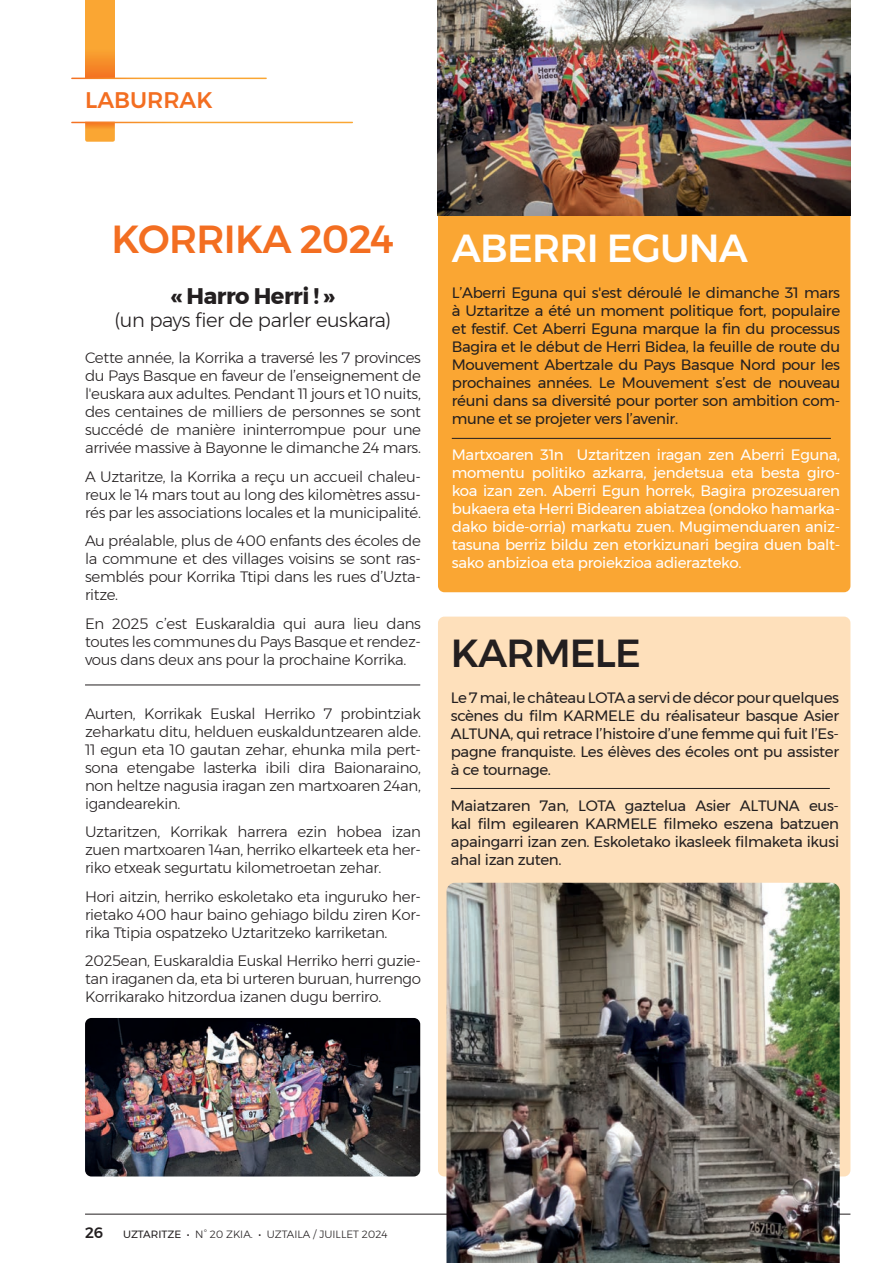
<style>
.page{position:relative;width:893px;height:1263px;background:#fff}
.page>*{position:absolute;margin:0;border:0;box-sizing:border-box;transform-origin:0 0}
.t1{font:500 39px "Montserrat";letter-spacing:-.02em;color:#fff}
.t2{font:500 39px "Montserrat";letter-spacing:-.02em;color:#f36e21}
.t3{font:500 39px "Montserrat";letter-spacing:-.02em;color:#231f20}
.t4{font:700 22.5px "Montserrat";letter-spacing:-.02em;color:#231f20}
.t5{font:500 22.5px "Montserrat";color:#f36e21}
.t6{font:300 19.5px "Montserrat";letter-spacing:-.02em;color:#231f20}
.t7{font:300 15px/18px "Montserrat";letter-spacing:-.02em;color:#231f20;text-align:justify}
.t8{font:15px/18px "Montserrat";letter-spacing:-.02em;color:#231f20;text-align:justify}
.t9{font:15px/18px "Montserrat";letter-spacing:-.02em;color:#fff;text-align:justify}
.t10{font:500 15px "Montserrat";color:#231f20}
.t11{font:300 10.5px "Montserrat";color:#231f20}
.s1{font-weight:400}
</style>
<div class="page">
<hr style="left:85px;top:1214px;width:765px;height:1px;background:#231f20">
<div style="left:438px;top:215px;width:412px;height:377px;background:#faa633"></div>
<div style="left:438px;top:617px;width:412px;height:559px;background:#fee0bb;border-radius:6px"></div>
<svg style="left:85px;top:0;width:30px;height:78px;background:#f89c2f"></svg>
<svg style="left:85px;top:123px;width:30px;height:19px"></svg>
<img style="left:85px;top:1018px;width:335px;height:158px">
<hr style="left:85px;top:685px;width:335px;height:1px;background:#231f20">
<hr style="left:452px;top:438px;width:379px;height:1px;background:#231f20">
<hr style="left:451px;top:788px;width:379px;height:1px;background:#231f20">
<img style="left:438px;top:0;width:412px;height:215px">
<img style="left:446px;top:883px;width:394px;height:380px">
<p class="t5" style="left:85px;top:83px;width:129px">LABURRAK</p>
<p class="t2" style="left:112px;top:209px;width:284px">KORRIKA 2024</p>
<p class="t4" style="left:171px;top:278px;width:165px">« Harro Herri ! »</p>
<p class="t6" style="left:115px;top:305px;width:278px">(un pays fier de parler euskara)</p>
<p class="t7" style="left:85px;top:348px;width:337px">Cette année, la Korrika a traversé les 7 provinces du Pays Basque en faveur de l’enseignement de l'euskara aux adultes. Pendant 11 jours et 10 nuits, des centaines de milliers de personnes se sont succédé de manière ininterrompue pour une arrivée massive à Bayonne le dimanche 24 mars.</p>
<p class="t7" style="left:85px;top:467px;width:337px">A Uztaritze, la Korrika a reçu un accueil chaleu&shy;reux le 14 mars tout au long des kilomètres assu&shy;rés par les associations locales et la municipalité.</p>
<p class="t7" style="left:85px;top:531px;width:337px">Au préalable, plus de 400 enfants des écoles de la commune et des villages voisins se sont ras&shy;semblés pour Korrika Ttipi dans les rues d’Uzta&shy;ritze.</p>
<p class="t7" style="left:85px;top:614px;width:337px">En 2025 c’est Euskaraldia qui aura lieu dans toutes les communes du Pays Basque et rendez&shy;vous dans deux ans pour la prochaine Korrika.</p>
<p class="t7" style="left:85px;top:704px;width:337px">Aurten, Korrikak Euskal Herriko 7 probintziak zeharkatu ditu, helduen euskalduntzearen alde.<br>11 egun eta 10 gautan zehar, ehunka mila pert&shy;sona etengabe lasterka ibili dira Baionaraino, non heltze nagusia iragan zen martxoaren 24an, igandearekin.</p>
<p class="t7" style="left:85px;top:822px;width:337px">Uztaritzen, Korrikak harrera ezin hobea izan zuen martxoaren 14an, herriko elkarteek eta her&shy;riko etxeak segurtatu kilometroetan zehar.</p>
<p class="t7" style="left:85px;top:887px;width:337px">Hori aitzin, herriko eskoletako eta inguruko her&shy;rietako 400 haur baino gehiago bildu ziren Kor&shy;rika Ttipia ospatzeko Uztaritzeko karriketan.</p>
<p class="t7" style="left:85px;top:951px;width:337px">2025ean, Euskaraldia Euskal Herriko herri guzie&shy;tan iraganen da, eta bi urteren buruan, hurrengo Korrikarako hitzordua izanen dugu berriro.</p>
<p class="t1" style="left:452px;top:218px;width:298px">ABERRI EGUNA</p>
<p class="t8" style="left:452px;top:284px;width:390px">L’Aberri Eguna qui s'est déroulé le dimanche 31 mars à Uztaritze a été un moment politique fort, populaire et festif. Cet Aberri Eguna marque la fin du processus Bagira et le début de Herri Bidea, la feuille de route du Mouvement Abertzale du Pays Basque Nord pour les prochaines années. Le Mouvement s’est de nouveau réuni dans sa diversité pour porter son ambition com&shy;mune et se projeter vers l’avenir.</p>
<p class="t9" style="left:452px;top:446px;width:390px">Martxoaren 31n Uztaritzen iragan zen Aberri Eguna, momentu politiko azkarra, jendetsua eta besta giro&shy;koa izan zen. Aberri Egun horrek, Bagira prozesuaren bukaera eta Herri Bidearen abiatzea (ondoko hamarka&shy;dako bide-orria) markatu zuen. Mugimenduaren aniz&shy;tasuna berriz bildu zen etorkizunari begira duen balt&shy;sako anbizioa eta proiekzioa adierazteko.</p>
<p class="t3" style="left:451px;top:623px;width:192px">KARMELE</p>
<p class="t8" style="left:451px;top:689px;width:390px">Le 7 mai, le château LOTA a servi de décor pour quelques scènes du film KARMELE du réalisateur basque Asier ALTUNA, qui retrace l’histoire d’une femme qui fuit l’Es&shy;pagne franquiste. Les élèves des écoles ont pu assister à ce tournage.</p>
<p class="t8" style="left:451px;top:797px;width:390px">Maiatzaren 7an, LOTA gaztelua Asier ALTUNA eus&shy;kal film egilearen KARMELE filmeko eszena batzuen apaingarri izan zen. Eskoletako ikasleek filmaketa ikusi ahal izan zuten.</p>
<p class="t10" style="left:85px;top:1221px;width:20px">26</p>
<p class="t11" style="left:123px;top:1227px;width:266px"><span class="s1">UZTARITZE •</span> N° 20 ZKIA. <span class="s1">•</span> UZTAILA / JUILLET 2024</p>
</div>
